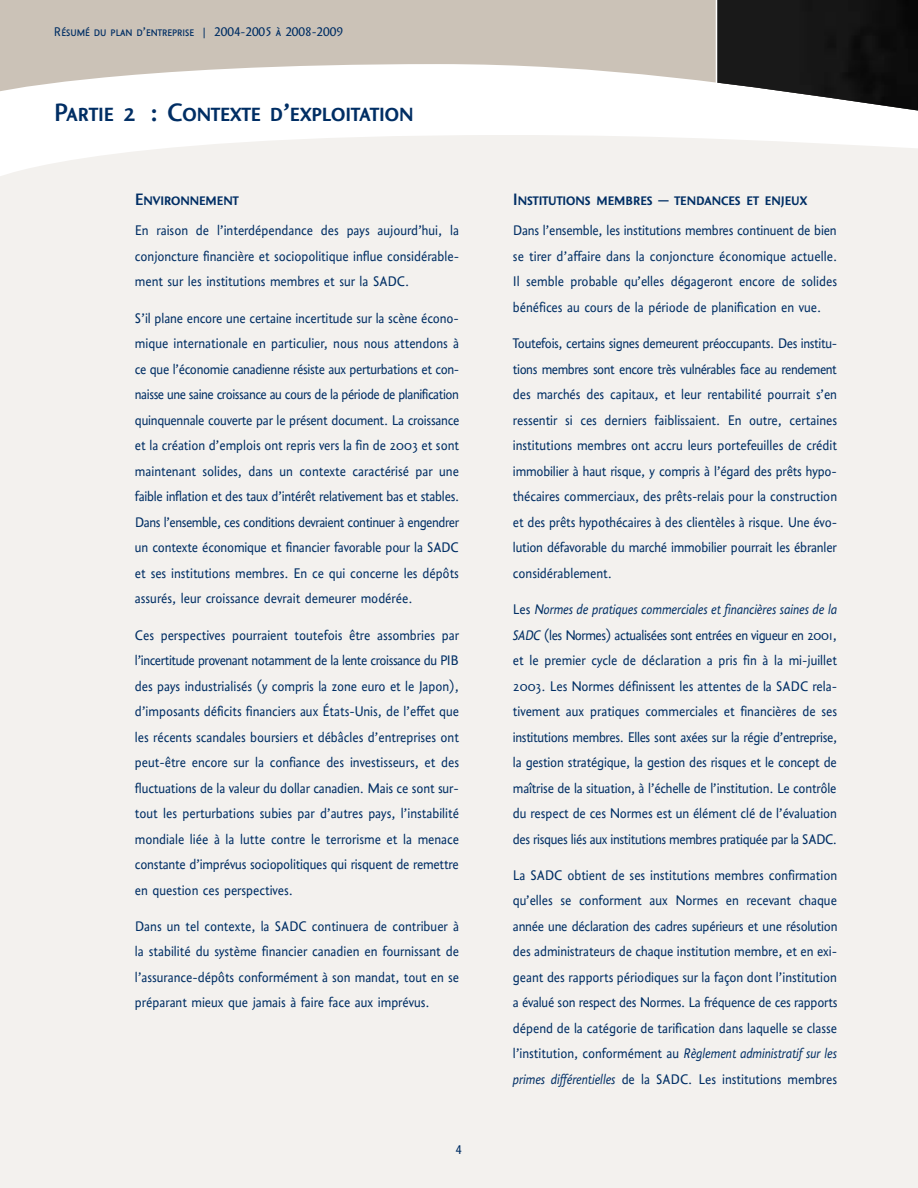
<style>
.page{position:relative;width:918px;height:1188px;background:#f3f1ee}
.page>*{position:absolute;margin:0;border:0;box-sizing:border-box;transform-origin:0 0}
.t1{font:500 30px "Coeval Expert";color:#002e64}
.t2{font:500 19.5px "Coeval Expert";color:#002e64}
.t3{font:16.5px/25.5px "Coeval";color:#002e64;text-align:justify}
.t4{font:15px "Coeval Expert";color:#002e64}
.s1{font-style:italic}
</style>
<div class="page">
<svg style="left:0;top:148px;width:161px;height:28px"></svg>
<svg style="left:0;top:0;width:717px;height:148px;background:#e5e0db"></svg>
<svg style="left:717px;top:111px;width:201px;height:37px;background:#fdfdfc"></svg>
<img style="left:717px;top:0;width:201px;height:111px">
<hr style="left:716px;top:0;width:1px;height:88px;background:#fff">
<p class="t4" style="left:54px;top:22px;width:290px">Résumé du plan d’entreprise | 2004-2005 à 2008-2009</p>
<h1 class="t1" style="left:54px;top:93px;width:361px">Partie 2 : Contexte d’exploitation</h1>
<p class="t2" style="left:135px;top:186px;width:105px">Environnement</p>
<p class="t3" style="left:135px;top:217px;width:326px">En raison de l’interdépendance des pays aujourd’hui, la conjoncture financière et sociopolitique influe considérable&shy;ment sur les institutions membres et sur la SADC.</p>
<p class="t3" style="left:135px;top:304px;width:326px">S’il plane encore une certaine incertitude sur la scène écono&shy;mique internationale en particulier, nous nous attendons à ce que l’économie canadienne résiste aux perturbations et con&shy;naisse une saine croissance au cours de la période de planification quinquennale couverte par le présent document. La croissance et la création d’emplois ont repris vers la fin de 2003 et sont maintenant solides, dans un contexte caractérisé par une faible inflation et des taux d’intérêt relativement bas et stables.<br>Dans l’ensemble, ces conditions devraient continuer à engendrer un contexte économique et financier favorable pour la SADC et ses institutions membres. En ce qui concerne les dépôts assurés, leur croissance devrait demeurer modérée.</p>
<p class="t3" style="left:135px;top:621px;width:326px">Ces perspectives pourraient toutefois être assombries par l’incertitude provenant notamment de la lente croissance du PIB des pays industrialisés (y compris la zone euro et le Japon), d’imposants déficits financiers aux États-Unis, de l’effet que les récents scandales boursiers et débâcles d’entreprises ont peut-être encore sur la confiance des investisseurs, et des fluctuations de la valeur du dollar canadien. Mais ce sont sur&shy;tout les perturbations subies par d’autres pays, l’instabilité mondiale liée à la lutte contre le terrorisme et la menace constante d’imprévus sociopolitiques qui risquent de remettre en question ces perspectives.</p>
<p class="t3" style="left:135px;top:912px;width:326px">Dans un tel contexte, la SADC continuera de contribuer à la stabilité du système financier canadien en fournissant de l’assurance-dépôts conformément à son mandat, tout en se préparant mieux que jamais à faire face aux imprévus.</p>
<p class="t4" style="left:456px;top:1140px;width:8px">4</p>
<p class="t2" style="left:513px;top:186px;width:296px">Institutions membres – tendances et enjeux</p>
<p class="t3" style="left:513px;top:217px;width:326px">Dans l’ensemble, les institutions membres continuent de bien se tirer d’affaire dans la conjoncture économique actuelle.<br>Il semble probable qu’elles dégageront encore de solides bénéfices au cours de la période de planification en vue.</p>
<p class="t3" style="left:513px;top:330px;width:326px">Toutefois, certains signes demeurent préoccupants. Des institu&shy;tions membres sont encore très vulnérables face au rendement des marchés des capitaux, et leur rentabilité pourrait s’en ressentir si ces derniers faiblissaient. En outre, certaines institutions membres ont accru leurs portefeuilles de crédit immobilier à haut risque, y compris à l’égard des prêts hypo&shy;thécaires commerciaux, des prêts-relais pour la construction et des prêts hypothécaires à des clientèles à risque. Une évo&shy;lution défavorable du marché immobilier pourrait les ébranler considérablement.</p>
<p class="t3" style="left:513px;top:596px;width:326px">Les <span class="s1">Normes de pratiques commerciales et financières saines de la SADC</span> (les Normes) actualisées sont entrées en vigueur en 2001, et le premier cycle de déclaration a pris fin à la mi-juillet 2003. Les Normes définissent les attentes de la SADC rela&shy;tivement aux pratiques commerciales et financières de ses institutions membres. Elles sont axées sur la régie d’entreprise, la gestion stratégique, la gestion des risques et le concept de maîtrise de la situation, à l’échelle de l’institution. Le contrôle du respect de ces Normes est un élément clé de l’évaluation des risques liés aux institutions membres pratiquée par la SADC.</p>
<p class="t3" style="left:513px;top:861px;width:326px">La SADC obtient de ses institutions membres confirmation qu’elles se conforment aux Normes en recevant chaque année une déclaration des cadres supérieurs et une résolution des administrateurs de chaque institution membre, et en exi&shy;geant des rapports périodiques sur la façon dont l’institution a évalué son respect des Normes. La fréquence de ces rapports dépend de la catégorie de tarification dans laquelle se classe l’institution, conformément au <span class="s1">Règlement administratif sur les primes différentielles</span> de la SADC. Les institutions membres</p>
</div>
